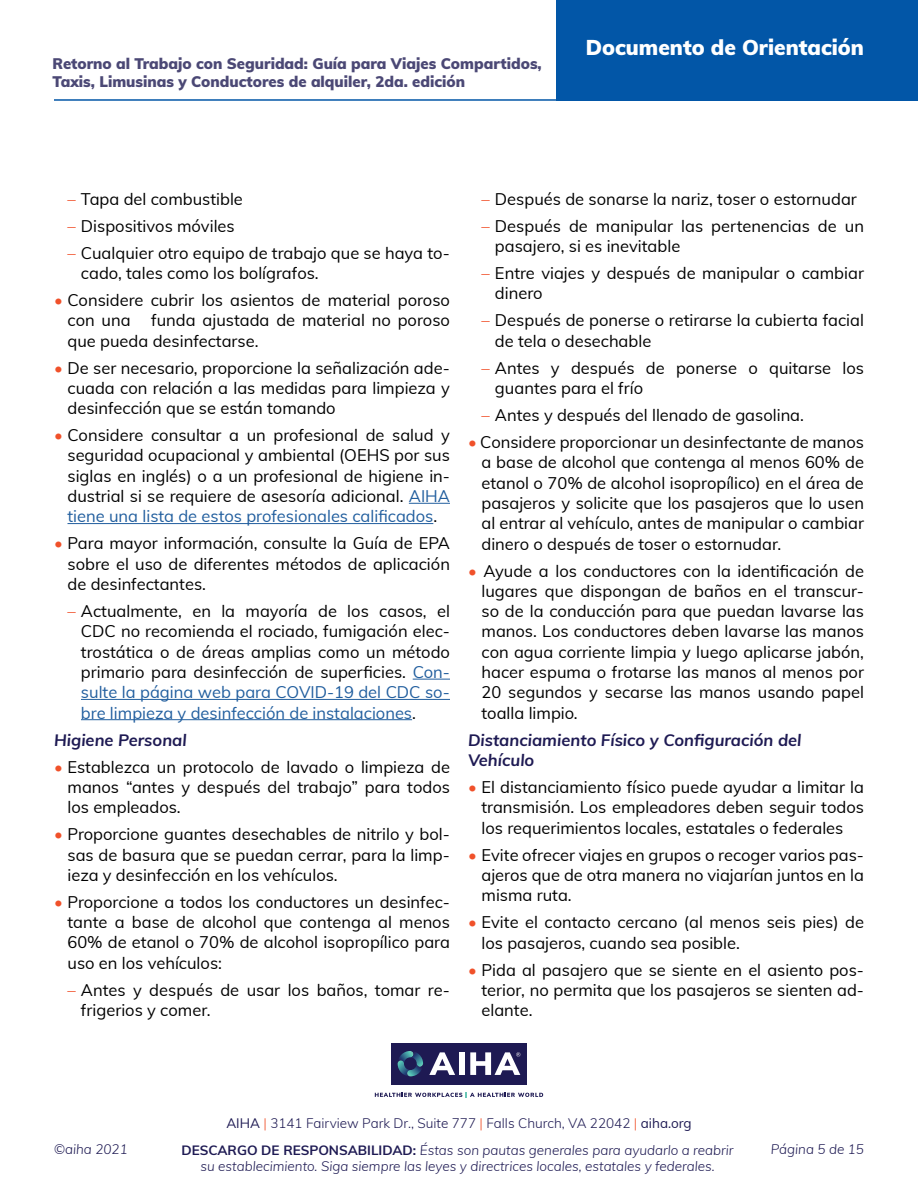
<style>
.page{position:relative;width:918px;height:1188px;background:#fff}
.page>*{position:absolute;margin:0;border:0;box-sizing:border-box;transform-origin:0 0}
.t1{font:900 21px "Muli";color:#fff}
.t2{font:16.5px/20.2px "Muli";color:#000;text-align:justify}
.t3{font:italic 700 16.5px/20.2px "Muli";color:#1e1a53}
.t4{font:900 15px/18px "Muli";color:#4b4875}
.t5{font:italic 300 13.5px/16.2px "Muli";color:#1e1a53;text-align:center}
.t6{font:300 13.5px "Muli";color:#1e1a53}
.s1{color:#f0512a}
.s2{color:#215e9e}
.s3{font-weight:400}
.s4{font-weight:700;font-style:normal}
</style>
<div class="page">
<hr style="left:54px;top:99px;width:537px;height:2px;background:#0256a7">
<div style="left:556px;top:0;width:362px;height:101px;background:#0256a7"></div>
<div style="left:391px;top:1043px;width:136px;height:42px;background:#1e1a53"></div>
<svg style="left:398px;top:1051px;width:25px;height:25px"></svg>
<svg style="left:375px;top:1092px;width:168px;height:5px"></svg>
<svg style="left:429px;top:1052px;width:26px;height:23px"></svg>
<div style="left:459px;top:1052px;width:6px;height:23px;background:#fff"></div>
<svg style="left:470px;top:1052px;width:50px;height:23px"></svg>
<hr style="left:409px;top:503px;width:41px;height:1px;background:#215e9e">
<hr style="left:68px;top:523px;width:365px;height:1px;background:#215e9e">
<hr style="left:413px;top:679px;width:37px;height:1px;background:#215e9e">
<hr style="left:81px;top:699px;width:369px;height:1px;background:#215e9e">
<hr style="left:81px;top:719px;width:331px;height:1px;background:#215e9e">
<p class="t4" style="left:52px;top:54px;width:491px">Retorno al Trabajo con Seguridad: Guía para Viajes Compartidos,<br>Taxis, Limusinas y Conductores de alquiler, 2da. edición</p>
<p class="t1" style="left:586px;top:32px;width:280px">Documento de Orientación</p>
<p class="t2" style="left:68px;top:188px;width:177px"><span class="s1">–</span> Tapa del combustible</p>
<p class="t2" style="left:68px;top:215px;width:169px"><span class="s1">–</span> Dispositivos móviles</p>
<p class="t2" style="left:81px;top:242px;width:371px;text-indent:-13px"><span class="s1">–</span> Cualquier otro equipo de trabajo que se haya to&shy;cado, tales como los bolígrafos.</p>
<p class="t2" style="left:68px;top:289px;width:384px;text-indent:-13px"><span class="s1">•</span> Considere cubrir los asientos de material poroso con una funda ajustada de material no poroso que pueda desinfectarse.</p>
<p class="t2" style="left:68px;top:357px;width:384px;text-indent:-13px"><span class="s1">•</span> De ser necesario, proporcione la señalización ade&shy;cuada con relación a las medidas para limpieza y desinfección que se están tomando</p>
<p class="t2" style="left:68px;top:424px;width:384px;text-indent:-13px"><span class="s1">•</span> Considere consultar a un profesional de salud y seguridad ocupacional y ambiental (OEHS por sus siglas en inglés) o a un profesional de higiene in&shy;dustrial si se requiere de asesoría adicional. <span class="s2">AIHA tiene una lista de estos profesionales calificados</span>.</p>
<p class="t2" style="left:68px;top:533px;width:384px;text-indent:-13px"><span class="s1">•</span> Para mayor información, consulte la Guía de EPA sobre el uso de diferentes métodos de aplicación de desinfectantes.</p>
<p class="t2" style="left:81px;top:600px;width:371px;text-indent:-13px"><span class="s1">–</span> Actualmente, en la mayoría de los casos, el CDC no recomienda el rociado, fumigación elec&shy;trostática o de áreas amplias como un método primario para desinfección de superficies. <span class="s2">Con&shy;sulte la página web para COVID-19 del CDC so&shy;bre limpieza y desinfección de instalaciones</span>.</p>
<p class="t3" style="left:54px;top:729px;width:134px">Higiene Personal</p>
<p class="t2" style="left:68px;top:756px;width:384px;text-indent:-13px"><span class="s1">•</span> Establezca un protocolo de lavado o limpieza de manos “antes y después del trabajo” para todos los empleados.</p>
<p class="t2" style="left:68px;top:823px;width:384px;text-indent:-13px"><span class="s1">•</span> Proporcione guantes desechables de nitrilo y bol&shy;sas de basura que se puedan cerrar, para la limp&shy;ieza y desinfección en los vehículos.</p>
<p class="t2" style="left:68px;top:891px;width:384px;text-indent:-13px"><span class="s1">•</span> Proporcione a todos los conductores un desinfec&shy;tante a base de alcohol que contenga al menos 60% de etanol o 70% de alcohol isopropílico para uso en los vehículos:</p>
<p class="t2" style="left:81px;top:979px;width:371px;text-indent:-13px"><span class="s1">–</span> Antes y después de usar los baños, tomar re&shy;frigerios y comer.</p>
<p class="t2" style="left:482px;top:188px;width:377px"><span class="s1">–</span> Después de sonarse la nariz, toser o estornudar</p>
<p class="t2" style="left:495px;top:215px;width:371px;text-indent:-13px"><span class="s1">–</span> Después de manipular las pertenencias de un pasajero, si es inevitable</p>
<p class="t2" style="left:495px;top:262px;width:371px;text-indent:-13px"><span class="s1">–</span> Entre viajes y después de manipular o cambiar dinero</p>
<p class="t2" style="left:495px;top:309px;width:371px;text-indent:-13px"><span class="s1">–</span> Después de ponerse o retirarse la cubierta facial de tela o desechable</p>
<p class="t2" style="left:495px;top:357px;width:371px;text-indent:-13px"><span class="s1">–</span> Antes y después de ponerse o quitarse los guantes para el frío</p>
<p class="t2" style="left:482px;top:404px;width:324px"><span class="s1">–</span> Antes y después del llenado de gasolina.</p>
<p class="t2" style="left:482px;top:431px;width:384px;text-indent:-13px"><span class="s1">•</span> Considere proporcionar un desinfectante de manos a base de alcohol que contenga al menos 60% de etanol o 70% de alcohol isopropílico) en el área de pasajeros y solicite que los pasajeros que lo usen al entrar al vehículo, antes de manipular o cambiar dinero o después de toser o estornudar.</p>
<p class="t2" style="left:482px;top:560px;width:384px;text-indent:-13px"><span class="s1">•</span> Ayude a los conductores con la identificación de lugares que dispongan de baños en el transcur&shy;so de la conducción para que puedan lavarse las manos. Los conductores deben lavarse las manos con agua corriente limpia y luego aplicarse jabón, hacer espuma o frotarse las manos al menos por 20 segundos y secarse las manos usando papel toalla limpio.</p>
<p class="t3" style="left:468px;top:729px;width:335px">Distanciamiento Físico y Configuración del<br>Vehículo</p>
<p class="t2" style="left:482px;top:776px;width:384px;text-indent:-13px"><span class="s1">•</span> El distanciamiento físico puede ayudar a limitar la transmisión. Los empleadores deben seguir todos los requerimientos locales, estatales o federales</p>
<p class="t2" style="left:482px;top:844px;width:384px;text-indent:-13px"><span class="s1">•</span> Evite ofrecer viajes en grupos o recoger varios pas&shy;ajeros que de otra manera no viajarían juntos en la misma ruta.</p>
<p class="t2" style="left:482px;top:911px;width:384px;text-indent:-13px"><span class="s1">•</span> Evite el contacto cercano (al menos seis pies) de los pasajeros, cuando sea posible.</p>
<p class="t2" style="left:482px;top:959px;width:384px;text-indent:-13px"><span class="s1">•</span> Pida al pasajero que se siente en el asiento pos&shy;terior, no permita que los pasajeros se sienten ad&shy;elante.</p>
<p class="t6" style="left:226px;top:1113px;width:467px"><span class="s3">AIHA</span> <span class="s1">|</span> 3141 Fairview Park Dr., Suite 777 <span class="s1">|</span> Falls Church, VA 22042 <span class="s1">|</span> <span class="s3">aiha.org</span></p>
<p class="t5" style="left:182px;top:1141px;width:554px"><span class="s4">DESCARGO DE RESPONSABILIDAD:</span> Éstas son pautas generales para ayudarlo a reabrir su establecimiento. Siga siempre las leyes y directrices locales, estatales y federales.</p>
<p class="t5" style="left:54px;top:1141px;width:75px">©aiha 2021</p>
<p class="t5" style="left:771px;top:1141px;width:95px">Página 5 de 15</p>
</div>
